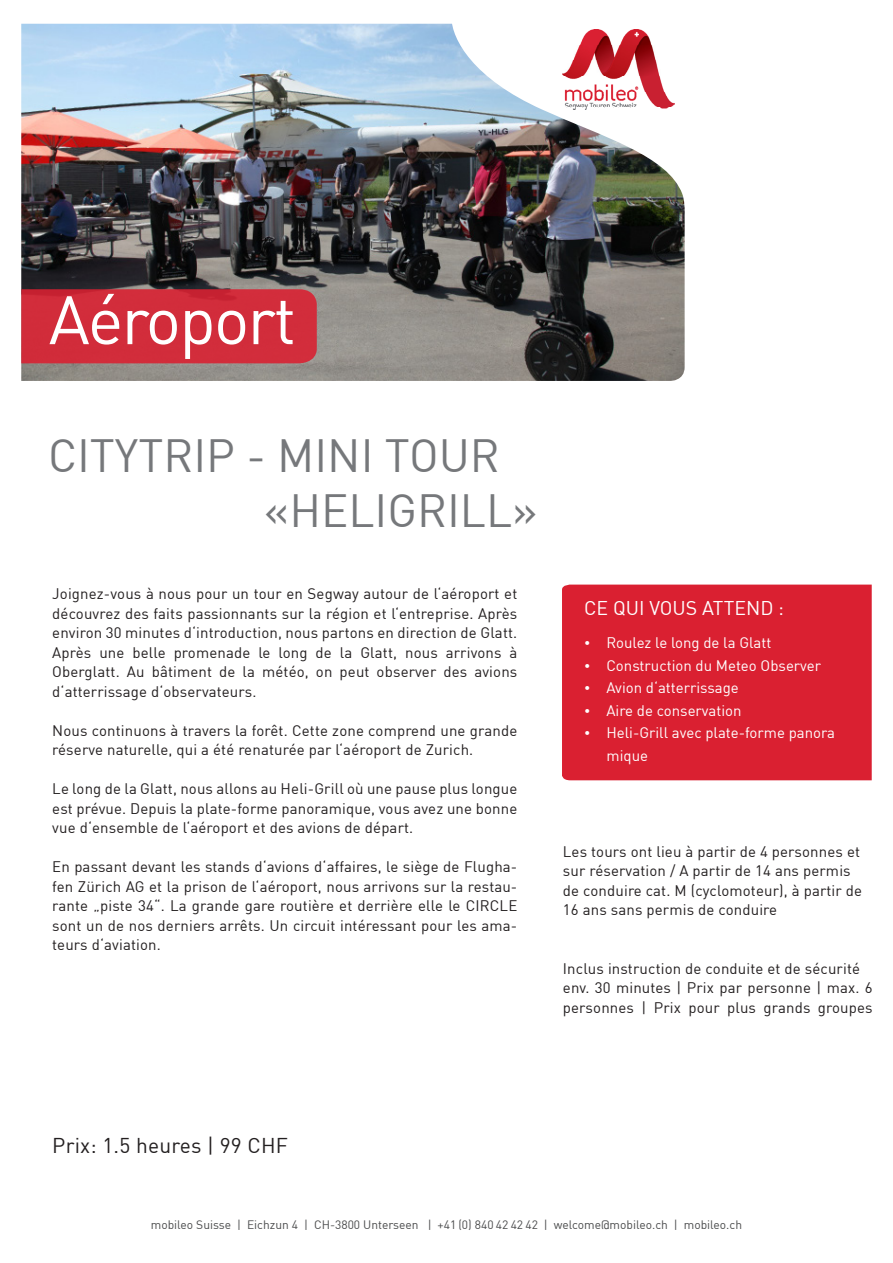
<style>
.page{position:relative;width:893px;height:1263px;background:#fff}
.page>*{position:absolute;margin:0;border:0;box-sizing:border-box;transform-origin:0 0}
.STADT_TITEL{font:67.35px "DIN";letter-spacing:-.03em;color:#fff}
.TOUR_TITEL{font:45.6px "DIN";color:#76787b}
.PREIS{font:21px "DIN";letter-spacing:.01em;color:#231f20}
.t1{font:19.5px "DIN";color:#fff}
.GRUNDTEXT{font:15px/19.5px "DIN";letter-spacing:.01em;color:#231f20;text-align:justify}
.t2{font:15px/22.5px "DIN";color:#fff}
.FUSSZEILE{font:12px "DIN";color:#4b4c4d}
.s1{font-size:12px}
</style>
<div class="page">
<img style="left:21px;top:24px;width:664px;height:357px">
<div style="left:21px;top:289px;width:296px;height:74px;background:#d22d3b"></div>
<img style="left:451px;top:23px;width:234px;height:197px">
<img style="left:562px;top:29px;width:112px;height:80px">
<div style="left:562px;top:585px;width:310px;height:195px;background:#da2031"></div>
<p class="STADT_TITEL" style="left:49px;top:278px;width:249px">Aéroport</p>
<p class="TOUR_TITEL" style="left:48px;top:428px;width:453px">CITYTRIP - MINI TOUR</p>
<p class="TOUR_TITEL" style="left:264px;top:482px;width:275px">«HELIGRILL»</p>
<p class="GRUNDTEXT" style="left:52px;top:584px;width:467px">Joignez-vous à nous pour un tour en Segway autour de l‘aéroport et découvrez des faits passionnants sur la région et l‘entreprise. Après environ 30 minutes d‘introduction, nous partons en direction de Glatt.</p>
<p class="GRUNDTEXT" style="left:52px;top:642px;width:467px">Après une belle promenade le long de la Glatt, nous arrivons à Oberglatt. Au bâtiment de la météo, on peut observer des avions d‘atterrissage d‘observateurs.</p>
<p class="GRUNDTEXT" style="left:52px;top:720px;width:467px">Nous continuons à travers la forêt. Cette zone comprend une grande réserve naturelle, qui a été renaturée par l‘aéroport de Zurich.</p>
<p class="GRUNDTEXT" style="left:52px;top:779px;width:467px">Le long de la Glatt, nous allons au Heli-Grill où une pause plus longue est prévue. Depuis la plate-forme panoramique, vous avez une bonne vue d‘ensemble de l‘aéroport et des avions de départ.</p>
<p class="GRUNDTEXT" style="left:52px;top:857px;width:467px">En passant devant les stands d‘avions d‘affaires, le siège de Flugha&shy;fen Zürich AG et la prison de l‘aéroport, nous arrivons sur la restau&shy;rante „piste 34“. La grande gare routière et derrière elle le CIRCLE sont un de nos derniers arrêts. Un circuit intéressant pour les ama&shy;teurs d‘aviation.</p>
<p class="t1" style="left:584px;top:596px;width:201px">CE QUI VOUS ATTEND :</p>
<p class="t2" style="left:584px;top:631px;width:189px"><span class="s1">•</span> Roulez le long de la Glatt</p>
<p class="t2" style="left:584px;top:654px;width:238px"><span class="s1">•</span> Construction du Meteo Observer</p>
<p class="t2" style="left:584px;top:676px;width:156px"><span class="s1">•</span> Avion d‘atterrissage</p>
<p class="t2" style="left:584px;top:699px;width:159px"><span class="s1">•</span> Aire de conservation</p>
<p class="t2" style="left:607px;top:721px;width:230px;text-indent:-22px"><span class="s1">•</span> Heli-Grill avec plate-forme panora mique</p>
<p class="GRUNDTEXT" style="left:563px;top:841px;width:299px">Les tours ont lieu à partir de 4 personnes et</p>
<p class="GRUNDTEXT" style="left:563px;top:861px;width:289px">sur réservation / A partir de 14 ans permis</p>
<p class="GRUNDTEXT" style="left:563px;top:880px;width:301px">de conduire cat. M (cyclomoteur), à partir de</p>
<p class="GRUNDTEXT" style="left:563px;top:900px;width:216px">16 ans sans permis de conduire</p>
<p class="GRUNDTEXT" style="left:563px;top:958px;width:299px">Inclus instruction de conduite et de sécurité</p>
<p class="GRUNDTEXT" style="left:563px;top:978px;width:311px">env. 30 minutes | Prix par personne | max. 6 personnes | Prix pour plus grands groupes</p>
<p class="PREIS" style="left:52px;top:1132px;width:237px">Prix: 1.5 heures | 99 CHF</p>
<p class="FUSSZEILE" style="left:151px;top:1217px;width:593px">mobileo Suisse | Eichzun 4 | CH-3800 Unterseen | +41 (0) 840 42 42 42 | welcome@mobileo.ch | mobileo.ch</p>
</div>
